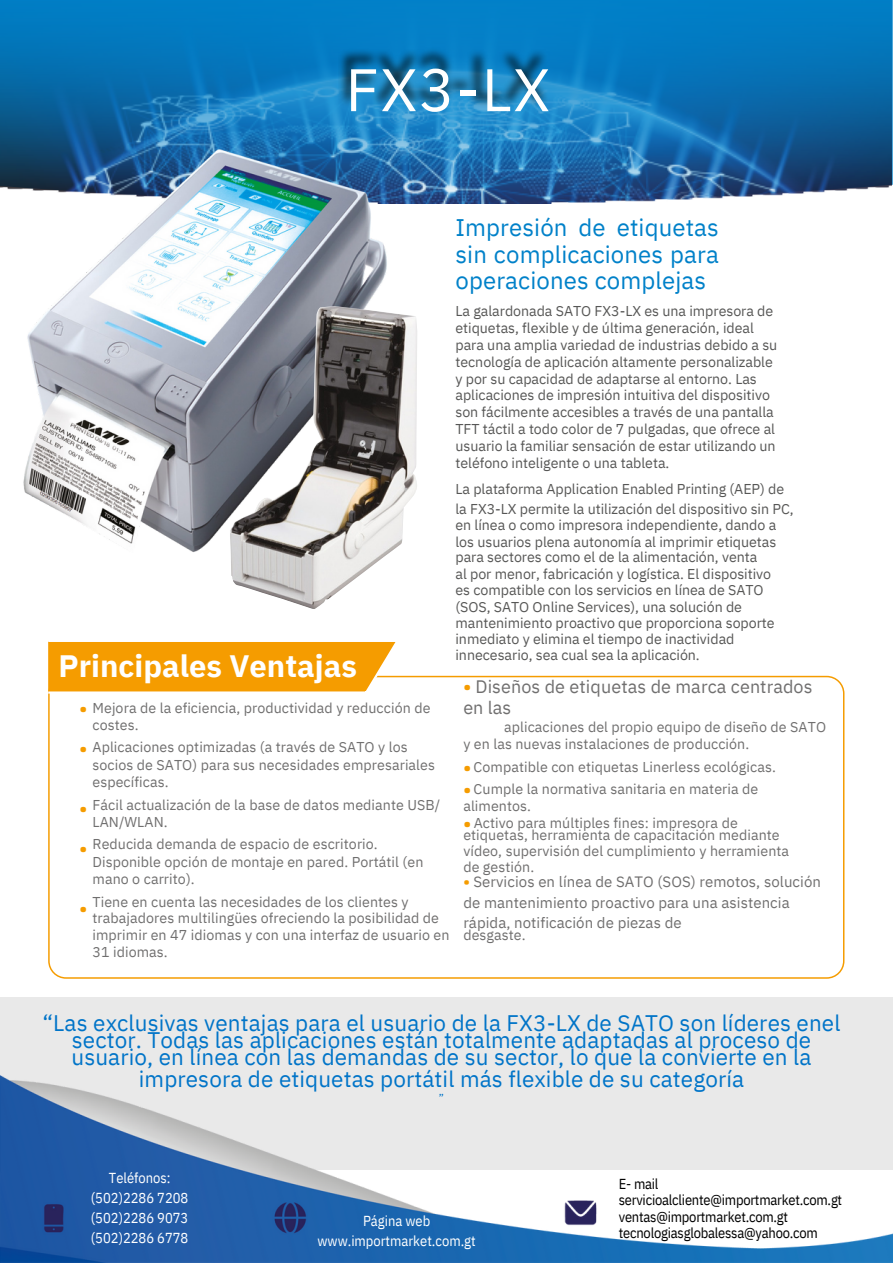
<style>
.page{position:relative;width:893px;height:1264px;background:#fff}
.page>*{position:absolute;margin:0;border:0;box-sizing:border-box;transform-origin:0 0}
.t1{font:60px "IBM Plex Sans";color:#fff}
.t2{font:700 30.9px "IBM Plex Sans";color:#fff}
.t3{font:24px/27px "IBM Plex Sans";letter-spacing:.005em;color:#0081c9;text-align:justify}
.t4{font:22.5px/17.2px "IBM Plex Sans";letter-spacing:.005em;color:#0074c8;text-align:center}
.t5{font:18px/21.3px "IBM Plex Sans";letter-spacing:.005em;color:#706f6f}
.t6{font:700 18px/22.5px "IBM Plex Sans";color:#f59c00}
.t7{font:15px/20.2px "IBM Plex Sans";letter-spacing:.005em;color:#706f6f}
.t8{font:14.4px "IBM Plex Sans Cond";letter-spacing:-.015em;color:#000}
.t9{font:14.4px "IBM Plex Sans Cond";color:#fff}
.t10{font:14.25px/16.8px "IBM Plex Sans";letter-spacing:-.005em;color:#575756}
.t11{font:14.25px/16.8px "IBM Plex Sans";letter-spacing:.005em;color:#706f6f}
.t12{font:10.95px "IBM Plex Sans";color:#0074c8}
.s1{font-weight:700;color:#f59c00}
</style>
<div class="page">
<svg style="left:48px;top:675px;width:796px;height:303px"></svg>
<img style="left:0;top:0;width:891px;height:203px">
<div style="left:0;top:996px;width:892px;height:173px;background:#e9e9e9"></div>
<img style="left:339px;top:48px;width:210px;height:60px">
<svg style="left:48px;top:641px;width:351px;height:52px;background:#f5a518"></svg>
<img style="left:0;top:143px;width:399px;height:409px">
<img style="left:230px;top:306px;width:187px;height:303px">
<img style="left:0;top:1075px;width:892px;height:187px">
<p class="t1" style="left:345px;top:50px;width:206px">FX3-LX</p>
<p class="t3" style="left:455px;top:213px;width:265px">Impresión de etiquetas sin complicaciones para operaciones complejas</p>
<p class="t10" style="left:455px;top:302px;width:319px">La galardonada SATO FX3-LX es una impresora de etiquetas, flexible y de última generación, ideal</p>
<p class="t10" style="left:455px;top:336px;width:323px">para una amplia variedad de industrias debido a su tecnología de aplicación altamente personalizable</p>
<p class="t10" style="left:455px;top:370px;width:316px">y por su capacidad de adaptarse al entorno. Las aplicaciones de impresión intuitiva del dispositivo</p>
<p class="t10" style="left:455px;top:403px;width:322px">son fácilmente accesibles a través de una pantalla TFT táctil a todo color de 7 pulgadas, que ofrece al usuario la familiar sensación de estar utilizando un teléfono inteligente o una tableta.</p>
<p class="t10" style="left:455px;top:480px;width:330px">La plataforma Application Enabled Printing (AEP) de</p>
<p class="t10" style="left:455px;top:500px;width:340px">la FX3-LX permite la utilización del dispositivo sin PC,</p>
<p class="t10" style="left:455px;top:516px;width:322px">en línea o como impresora independiente, dando a</p>
<p class="t10" style="left:455px;top:533px;width:322px">los usuarios plena autonomía al imprimir etiquetas</p>
<p class="t10" style="left:455px;top:548px;width:303px">para sectores como el de la alimentación, venta</p>
<p class="t10" style="left:455px;top:565px;width:317px">al por menor, fabricación y logística. El dispositivo</p>
<p class="t10" style="left:455px;top:581px;width:310px">es compatible con los servicios en línea de SATO</p>
<p class="t10" style="left:455px;top:598px;width:288px">(SOS, SATO Online Services), una solución de</p>
<p class="t10" style="left:455px;top:614px;width:321px">mantenimiento proactivo que proporciona soporte</p>
<p class="t10" style="left:455px;top:630px;width:280px">inmediato y elimina el tiempo de inactividad</p>
<p class="t10" style="left:455px;top:646px;width:246px">innecesario, sea cual sea la aplicación.</p>
<p class="t2" style="left:58px;top:645px;width:300px">Principales Ventajas</p>
<p class="t5" style="left:463px;top:675px;width:351px"><span class="s1">•</span> Diseños de etiquetas de marca centrados en las</p>
<p class="t11" style="left:504px;top:718px;width:323px">aplicaciones del propio equipo de diseño de SATO</p>
<p class="t11" style="left:463px;top:735px;width:287px">y en las nuevas instalaciones de producción.</p>
<p class="t11" style="left:473px;top:758px;width:304px">Compatible con etiquetas Linerless ecológicas.</p>
<p class="t11" style="left:473px;top:780px;width:286px">Cumple la normativa sanitaria en materia de</p>
<p class="t11" style="left:463px;top:797px;width:69px">alimentos.</p>
<p class="t11" style="left:473px;top:814px;width:266px">Activo para múltiples fines: impresora de</p>
<p class="t11" style="left:463px;top:826px;width:318px">etiquetas, herramienta de capacitación mediante</p>
<p class="t11" style="left:463px;top:842px;width:327px">vídeo, supervisión del cumplimiento y herramienta</p>
<p class="t11" style="left:463px;top:858px;width:72px">de gestión.</p>
<p class="t7" style="left:463px;top:871px;width:359px"><span class="s1">•</span> Servicios en línea de SATO (SOS) remotos, solución de mantenimiento proactivo para una asistencia rápida, notificación de piezas de</p>
<p class="t11" style="left:463px;top:926px;width:64px">desgaste.</p>
<p class="t11" style="left:92px;top:699px;width:339px">Mejora de la eficiencia, productividad y reducción de costes.</p>
<p class="t11" style="left:92px;top:738px;width:317px">Aplicaciones optimizadas (a través de SATO y los</p>
<p class="t11" style="left:92px;top:756px;width:344px">socios de SATO) para sus necesidades empresariales</p>
<p class="t11" style="left:92px;top:773px;width:78px">específicas.</p>
<p class="t11" style="left:92px;top:796px;width:349px">Fácil actualización de la base de datos mediante USB/<br>LAN/WLAN.</p>
<p class="t11" style="left:92px;top:835px;width:287px">Reducida demanda de espacio de escritorio.</p>
<p class="t11" style="left:92px;top:853px;width:332px">Disponible opción de montaje en pared. Portátil (en</p>
<p class="t11" style="left:92px;top:870px;width:104px">mano o carrito).</p>
<p class="t11" style="left:92px;top:892px;width:358px">Tiene en cuenta las necesidades de los clientes y trabajadores multilingües ofreciendo la posibilidad de imprimir en 47 idiomas y con una interfaz de usuario en 31 idiomas.</p>
<p class="t6" style="left:79px;top:696px;width:9px">•</p>
<p class="t6" style="left:79px;top:737px;width:9px">•</p>
<p class="t6" style="left:463px;top:756px;width:9px">• •</p>
<p class="t6" style="left:463px;top:812px;width:9px">•</p>
<p class="t6" style="left:79px;top:797px;width:9px">•</p>
<p class="t6" style="left:79px;top:837px;width:9px">•</p>
<p class="t6" style="left:79px;top:897px;width:9px">•</p>
<p class="t4" style="left:42px;top:1013px;width:799px">“Las exclusivas ventajas para el usuario de la FX3-LX de SATO son líderes enel sector. Todas las aplicaciones están totalmente adaptadas al proceso de usuario, en línea con las demandas de su sector, lo que la convierte en la</p>
<p class="t4" style="left:139px;top:1070px;width:606px">impresora de etiquetas portátil más flexible de su categoría</p>
<p class="t12" style="left:439px;top:1090px;width:7px">”</p>
<p class="t9" style="left:109px;top:1168px;width:63px">Teléfonos:</p>
<p class="t9" style="left:91px;top:1188px;width:99px">(502)2286 7208</p>
<p class="t9" style="left:91px;top:1208px;width:99px">(502)2286 9073</p>
<p class="t9" style="left:91px;top:1228px;width:99px">(502)2286 6778</p>
<p class="t9" style="left:363px;top:1210px;width:69px">Página web</p>
<p class="t9" style="left:317px;top:1230px;width:160px">www.importmarket.com.gt</p>
<p class="t8" style="left:618px;top:1173px;width:41px">E- mail</p>
<p class="t8" style="left:618px;top:1190px;width:225px">servicioalcliente@importmarket.com.gt</p>
<p class="t8" style="left:618px;top:1206px;width:171px">ventas@importmarket.com.gt</p>
<p class="t8" style="left:618px;top:1223px;width:200px">tecnologiasglobalessa@yahoo.com</p>
</div>
